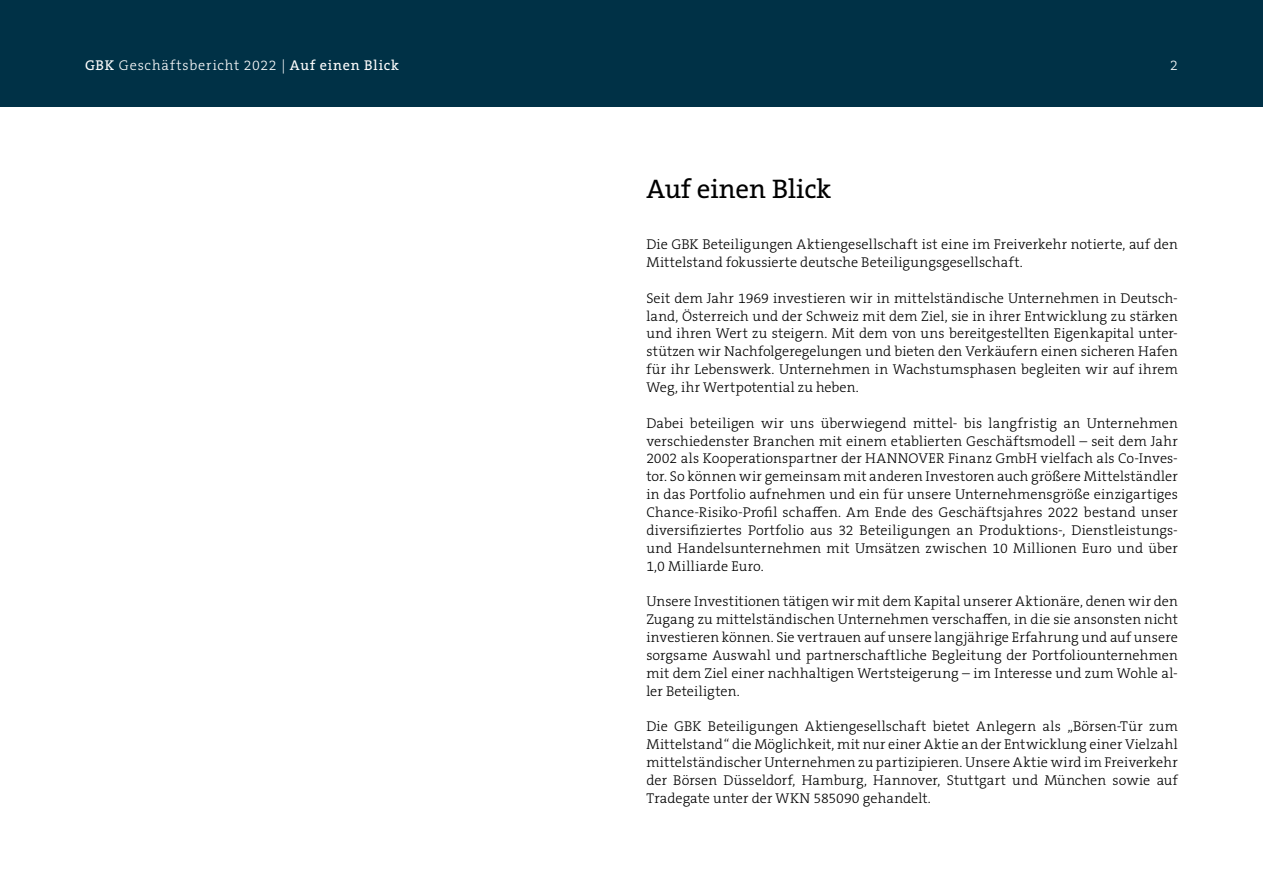
<style>
.page{position:relative;width:1263px;height:893px;background:#fff}
.page>*{position:absolute;margin:0;border:0;box-sizing:border-box;transform-origin:0 0}
.t1{font:27px "The Serif B W5 Plain";color:#000}
.t2{font:300 14.25px/17.9px "The Serif B W3";letter-spacing:.005em;color:#000;text-align:justify}
.t3{font:300 14.25px "The Serif B W3";letter-spacing:.055em;color:#fff}
.s1{font-family:"The Serif B W5 Plain";font-weight:400}
</style>
<div class="page">
<div style="left:0;top:0;width:1263px;height:106px;background:#003146"></div>
<p class="t3" style="left:85px;top:56px;width:316px"><span class="s1">GBK</span> Geschäftsbericht 2022 | <span class="s1">Auf einen Blick</span></p>
<p class="t3" style="left:1170px;top:56px;width:9px">2</p>
<h1 class="t1" style="left:646px;top:171px;width:186px">Auf einen Blick</h1>
<p class="t2" style="left:646px;top:236px;width:533px">Die GBK Beteiligungen Aktiengesellschaft ist eine im Freiverkehr notierte, auf den<br>Mittelstand fokussierte deutsche Beteiligungsgesellschaft.</p>
<p class="t2" style="left:646px;top:289px;width:533px">Seit dem Jahr 1969 investieren wir in mittelständische Unternehmen in Deutsch&shy;land, Österreich und der Schweiz mit dem Ziel, sie in ihrer Entwicklung zu stärken und ihren Wert zu steigern. Mit dem von uns bereitgestellten Eigenkapital unter&shy;stützen wir Nachfolgeregelungen und bieten den Verkäufern einen sicheren Hafen für ihr Lebenswerk. Unternehmen in Wachstumsphasen begleiten wir auf ihrem Weg, ihr Wertpotential zu heben.</p>
<p class="t2" style="left:646px;top:414px;width:533px">Dabei beteiligen wir uns überwiegend mittel- bis langfristig an Unternehmen verschiedenster Branchen mit einem etablierten Geschäftsmodell – seit dem Jahr 2002 als Kooperationspartner der HANNOVER Finanz GmbH vielfach als Co-Inves&shy;tor. So können wir gemeinsam mit anderen Investoren auch größere Mittelständler in das Portfolio aufnehmen und ein für unsere Unternehmensgröße einzigartiges Chance-Risiko-Profil schaffen. Am Ende des Geschäftsjahres 2022 bestand unser diversifiziertes Portfolio aus 32 Beteiligungen an Produktions-, Dienstleistungs&shy;und Handelsunternehmen mit Umsätzen zwischen 10 Millionen Euro und über 1,0 Milliarde Euro.</p>
<p class="t2" style="left:646px;top:593px;width:533px">Unsere Investitionen tätigen wir mit dem Kapital unserer Aktionäre, denen wir den Zugang zu mittelständischen Unternehmen verschaffen, in die sie ansonsten nicht investieren können. Sie vertrauen auf unsere langjährige Erfahrung und auf unsere sorgsame Auswahl und partnerschaftliche Begleitung der Portfoliounternehmen mit dem Ziel einer nachhaltigen Wertsteigerung – im Interesse und zum Wohle al&shy;ler Beteiligten.</p>
<p class="t2" style="left:646px;top:718px;width:533px">Die GBK Beteiligungen Aktiengesellschaft bietet Anlegern als „Börsen-Tür zum Mittelstand“ die Möglichkeit, mit nur einer Aktie an der Entwicklung einer Vielzahl mittelständischer Unternehmen zu partizipieren. Unsere Aktie wird im Freiverkehr der Börsen Düsseldorf, Hamburg, Hannover, Stuttgart und München sowie auf Tradegate unter der WKN 585090 gehandelt.</p>
</div>
